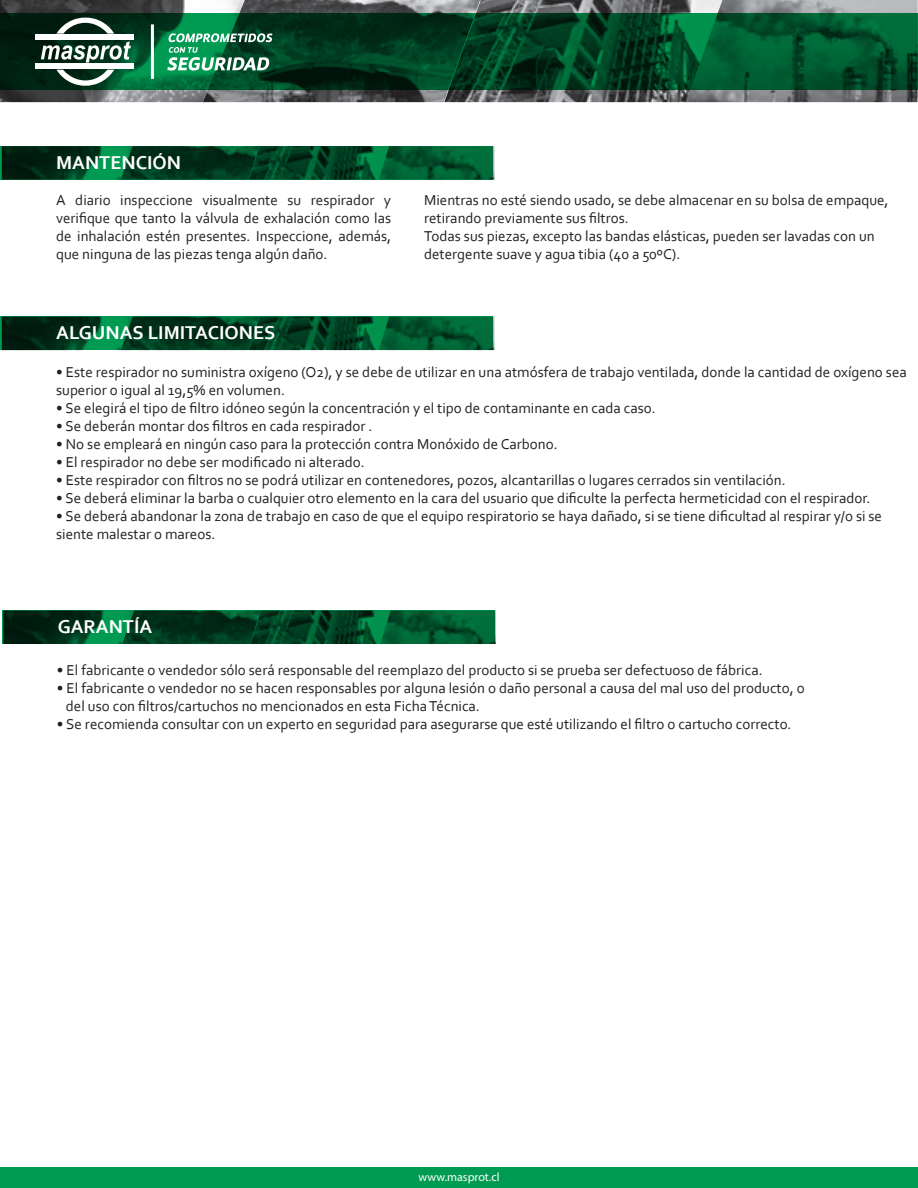
<style>
.page{position:relative;width:918px;height:1188px;background:#fff}
.page>*{position:absolute;margin:0;border:0;box-sizing:border-box;transform-origin:0 0}
.t1{font:700 19.5px "Corbel";color:#fff}
.t2{font:15px/18px "Corbel";color:#231f20}
.t3{font:12px "Myriad Pro";color:#fff}
</style>
<div class="page">
<svg style="left:0;top:146px;width:493px;height:34px;background:#004927"></svg>
<img style="left:0;top:0;width:203px;height:102px">
<img style="left:203px;top:0;width:241px;height:102px">
<img style="left:444px;top:0;width:242px;height:102px">
<img style="left:686px;top:0;width:232px;height:102px">
<svg style="left:0;top:14px;width:918px;height:76px;background:#004626"></svg>
<svg style="left:41px;top:41px;width:90px;height:21px"></svg>
<div style="left:36px;top:35px;width:98px;height:5px;background:#fff"></div>
<svg style="left:56px;top:18px;width:58px;height:16px"></svg>
<svg style="left:57px;top:70px;width:57px;height:16px"></svg>
<div style="left:36px;top:63px;width:98px;height:6px;background:#fff"></div>
<svg style="left:167px;top:33px;width:105px;height:38px"></svg>
<hr style="left:151px;top:24px;width:3px;height:55px;background:#fff">
<div style="left:0;top:1167px;width:918px;height:21px;background:#009b52"></div>
<svg style="left:0;top:317px;width:493px;height:33px;background:#004726"></svg>
<svg style="left:2px;top:611px;width:492px;height:33px;background:#004826"></svg>
<h1 class="t1" style="left:56px;top:150px;width:126px">MANTENCIÓN</h1>
<p class="t2" style="left:56px;top:191px;width:336px;text-align:justify">A diario inspeccione visualmente su respirador y verifique que tanto la válvula de exhalación como las de inhalación estén presentes. Inspeccione, además, que ninguna de las piezas tenga algún daño.</p>
<h1 class="t1" style="left:56px;top:321px;width:221px">ALGUNAS LIMITACIONES</h1>
<p class="t2" style="left:424px;top:191px;width:466px">Mientras no esté siendo usado, se debe almacenar en su bolsa de empaque, retirando previamente sus filtros.<br>Todas sus piezas, excepto las bandas elásticas, pueden ser lavadas con un detergente suave y agua tibia (40 a 50ºC).</p>
<p class="t2" style="left:56px;top:363px;width:852px">• Este respirador no suministra oxígeno (O2), y se debe de utilizar en una atmósfera de trabajo ventilada, donde la cantidad de oxígeno sea superior o igual al 19,5% en volumen.</p>
<p class="t2" style="left:56px;top:399px;width:601px">• Se elegirá el tipo de filtro idóneo según la concentración y el tipo de contaminante en cada caso.</p>
<p class="t2" style="left:56px;top:417px;width:318px">• Se deberán montar dos filtros en cada respirador .</p>
<p class="t2" style="left:56px;top:435px;width:503px">• No se empleará en ningún caso para la protección contra Monóxido de Carbono.</p>
<p class="t2" style="left:56px;top:453px;width:310px">• El respirador no debe ser modificado ni alterado.</p>
<p class="t2" style="left:56px;top:471px;width:731px">• Este respirador con filtros no se podrá utilizar en contenedores, pozos, alcantarillas o lugares cerrados sin ventilación.</p>
<p class="t2" style="left:56px;top:489px;width:816px">• Se deberá eliminar la barba o cualquier otro elemento en la cara del usuario que dificulte la perfecta hermeticidad con el respirador.</p>
<p class="t2" style="left:56px;top:507px;width:827px">• Se deberá abandonar la zona de trabajo en caso de que el equipo respiratorio se haya dañado, si se tiene dificultad al respirar y/o si se siente malestar o mareos.</p>
<h1 class="t1" style="left:58px;top:615px;width:96px">GARANTÍA</h1>
<p class="t2" style="left:57px;top:660px;width:707px">• El fabricante o vendedor sólo será responsable del reemplazo del producto si se prueba ser defectuoso de fábrica.</p>
<p class="t2" style="left:66px;top:678px;width:740px;text-indent:-9px">• El fabricante o vendedor no se hacen responsables por alguna lesión o daño personal a causa del mal uso del producto, o del uso con filtros/cartuchos no mencionados en esta Ficha Técnica.</p>
<p class="t2" style="left:57px;top:714px;width:736px">• Se recomienda consultar con un experto en seguridad para asegurarse que esté utilizando el filtro o cartucho correcto.</p>
<p class="t3" style="left:418px;top:1170px;width:83px">www.masprot.cl</p>
</div>
